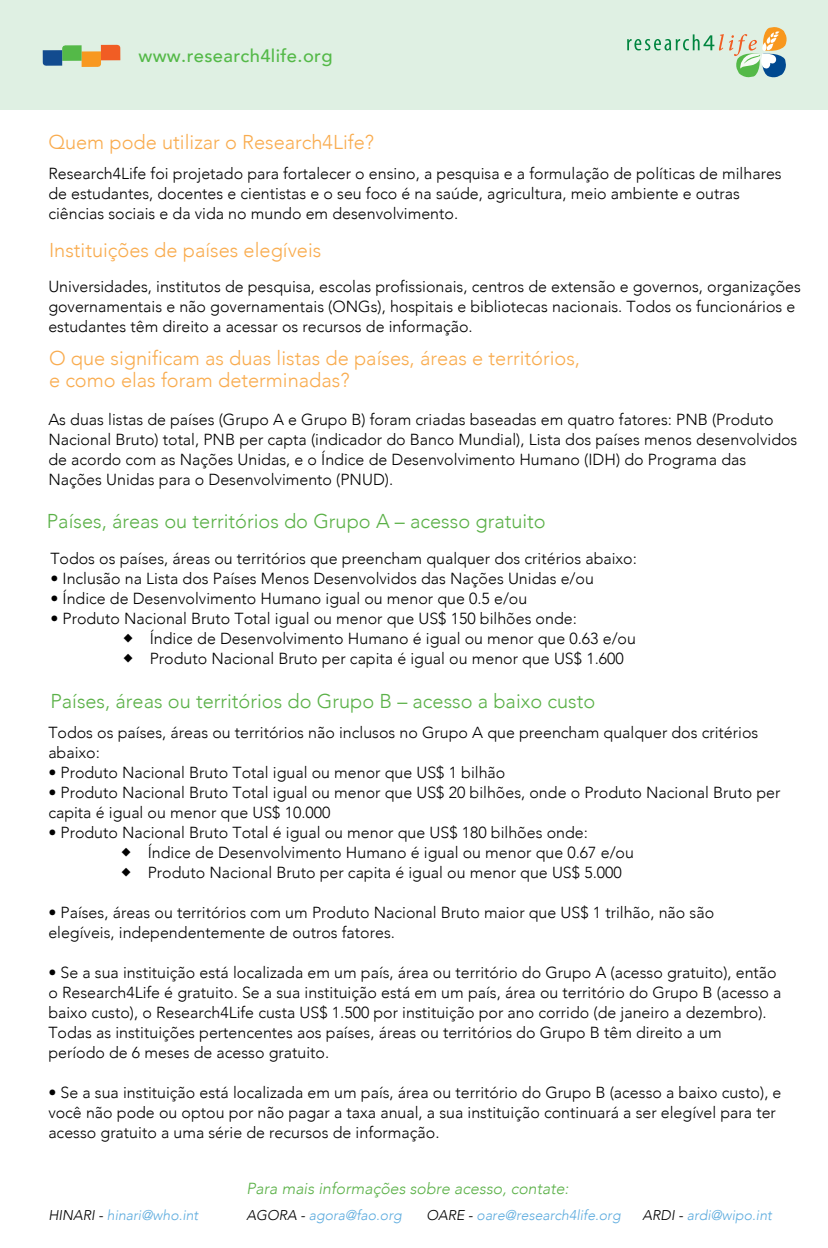
<style>
.page{position:relative;width:828px;height:1248px;background:#fff}
.page>*{position:absolute;margin:0;border:0;box-sizing:border-box;transform-origin:0 0}
.t1{font:300 20px/22px "Avenir";color:#f9ac4f}
.t2{font:300 20px "Avenir";color:#5bb148}
.t3{font:500 18px "Avenir";letter-spacing:.02em;color:#54b948}
.t4{font:300 16px/20px "Avenir";color:#020202}
.t5{font:italic 300 16px "Avenir";color:#5bb148}
.t6{font:italic 300 14px "Avenir";color:#5cabde}
.s1{color:#020202}
</style>
<div class="page">
<div style="left:0;top:0;width:828px;height:109px;background:#dff0e3"></div>
<svg style="left:43px;top:44px;width:77px;height:23px"></svg>
<svg style="left:627px;top:27px;width:159px;height:50px"></svg>
<p class="t3" style="left:138px;top:41px;width:196px">www.research4life.org</p>
<p class="t1" style="left:48px;top:131px;width:327px">Quem pode utilizar o Research4Life?</p>
<p class="t4" style="left:48px;top:164px;width:735px">Research4Life foi projetado para fortalecer o ensino, a pesquisa e a formulação de políticas de milhares de estudantes, docentes e cientistas e o seu foco é na saúde, agricultura, meio ambiente e outras ciências sociais e da vida no mundo em desenvolvimento.</p>
<p class="t1" style="left:49px;top:239px;width:274px">Instituições de países elegíveis</p>
<p class="t4" style="left:48px;top:276px;width:754px">Universidades, institutos de pesquisa, escolas profissionais, centros de extensão e governos, organizações governamentais e não governamentais (ONGs), hospitais e bibliotecas nacionais. Todos os funcionários e estudantes têm direito a acessar os recursos de informação.</p>
<p class="t1" style="left:49px;top:347px;width:532px">O que significam as duas listas de países, áreas e territórios, e como elas foram determinadas?</p>
<p class="t4" style="left:48px;top:409px;width:750px">As duas listas de países (Grupo A e Grupo B) foram criadas baseadas em quatro fatores: PNB (Produto Nacional Bruto) total, PNB per capta (indicador do Banco Mundial), Lista dos países menos desenvolvidos de acordo com as Nações Unidas, e o Índice de Desenvolvimento Humano (IDH) do Programa das Nações Unidas para o Desenvolvimento (PNUD).</p>
<p class="t2" style="left:47px;top:509px;width:500px">Países, áreas ou territórios do Grupo A – acesso gratuito</p>
<p class="t4" style="left:50px;top:548px;width:588px">Todos os países, áreas ou territórios que preencham qualquer dos critérios abaixo:</p>
<p class="t4" style="left:50px;top:568px;width:545px">• Inclusão na Lista dos Países Menos Desenvolvidos das Nações Unidas e/ou</p>
<p class="t4" style="left:50px;top:588px;width:478px">• Índice de Desenvolvimento Humano igual ou menor que 0.5 e/ou</p>
<p class="t4" style="left:150px;top:608px;width:488px;text-indent:-99px">• Produto Nacional Bruto Total igual ou menor que US$ 150 bilhões onde:<br>Índice de Desenvolvimento Humano é igual ou menor que 0.63 e/ou<br>Produto Nacional Bruto per capita é igual ou menor que US$ 1.600</p>
<p class="t2" style="left:50px;top:689px;width:546px">Países, áreas ou territórios do Grupo B – acesso a baixo custo</p>
<p class="t4" style="left:48px;top:722px;width:711px">Todos os países, áreas ou territórios não inclusos no Grupo A que preencham qualquer dos critérios abaixo:</p>
<p class="t4" style="left:48px;top:762px;width:458px">• Produto Nacional Bruto Total igual ou menor que US$ 1 bilhão</p>
<p class="t4" style="left:48px;top:782px;width:733px">• Produto Nacional Bruto Total igual ou menor que US$ 20 bilhões, onde o Produto Nacional Bruto per capita é igual ou menor que US$ 10.000</p>
<p class="t4" style="left:148px;top:822px;width:488px;text-indent:-99px">• Produto Nacional Bruto Total é igual ou menor que US$ 180 bilhões onde:<br>Índice de Desenvolvimento Humano é igual ou menor que 0.67 e/ou<br>Produto Nacional Bruto per capita é igual ou menor que US$ 5.000</p>
<p class="t4" style="left:48px;top:902px;width:667px">• Países, áreas ou territórios com um Produto Nacional Bruto maior que US$ 1 trilhão, não são elegíveis, independentemente de outros fatores.</p>
<p class="t4" style="left:48px;top:962px;width:734px">• Se a sua instituição está localizada em um país, área ou território do Grupo A (acesso gratuito), então o Research4Life é gratuito. Se a sua instituição está em um país, área ou território do Grupo B (acesso a baixo custo), o Research4Life custa US$ 1.500 por instituição por ano corrido (de janeiro a dezembro).<br>Todas as instituições pertencentes aos países, áreas ou territórios do Grupo B têm direito a um período de 6 meses de acesso gratuito.</p>
<p class="t4" style="left:48px;top:1082px;width:734px">• Se a sua instituição está localizada em um país, área ou território do Grupo B (acesso a baixo custo), e você não pode ou optou por não pagar a taxa anual, a sua instituição continuará a ser elegível para ter acesso gratuito a uma série de recursos de informação.</p>
<p class="t5" style="left:246px;top:1178px;width:324px">Para mais informações sobre acesso, contate:</p>
<p class="t6" style="left:48px;top:1206px;width:151px"><span class="s1">HINARI -</span> hinari@who.int</p>
<p class="t6" style="left:246px;top:1206px;width:157px"><span class="s1">AGORA -</span> agora@fao.org</p>
<p class="t6" style="left:426px;top:1206px;width:196px"><span class="s1">OARE -</span> oare@research4life.org</p>
<p class="t6" style="left:642px;top:1206px;width:131px"><span class="s1">ARDI -</span> ardi@wipo.int</p>
</div>
